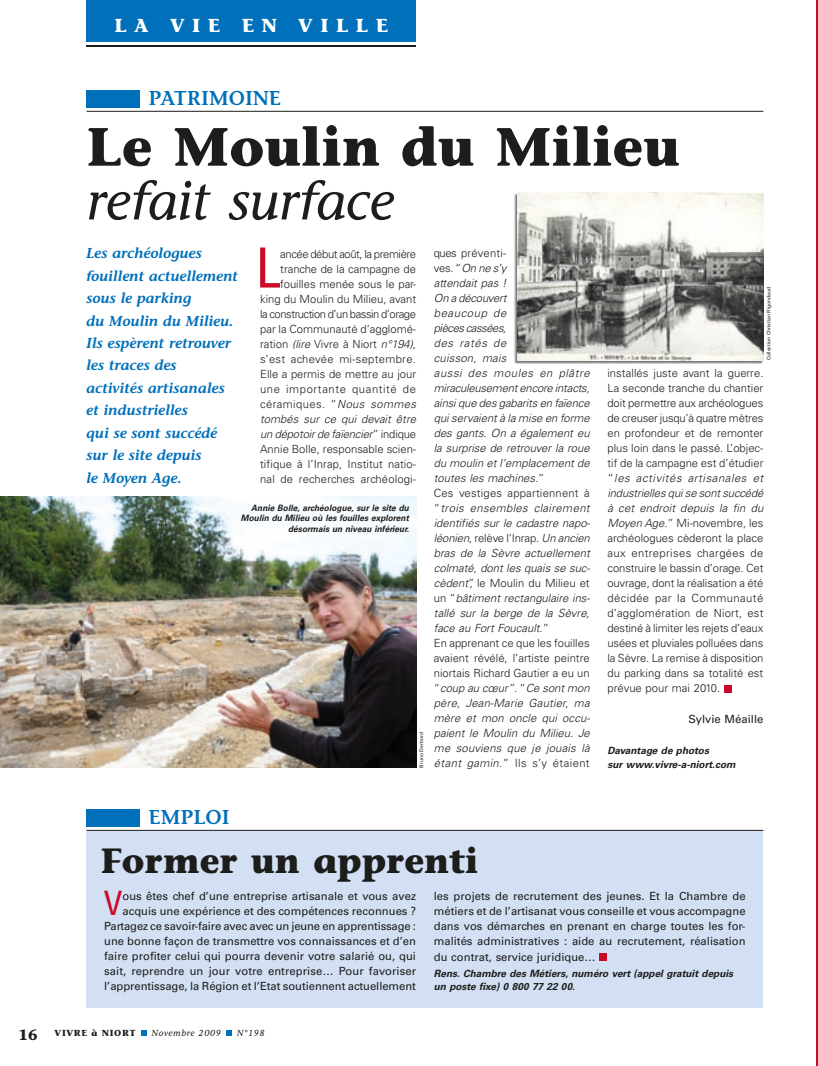
<style>
.page{position:relative;width:818px;height:1066px;background:#fff}
.page>*{position:absolute;margin:0;border:0;box-sizing:border-box;transform-origin:0 0}
.t1{font:condensed 55.5px "Univers";color:#ca0a28}
.t2{font:700 53.75px "Stone Informal";color:#1d1d1b}
.t3{font:italic 53.75px "Stone Informal";color:#1d1d1b}
.t4{font:700 35px "Stone Informal";color:#1d1d1b}
.t5{font:condensed 33.62px "Univers";color:#ca0a28}
.t6{font:600 20px "Stone Informal";color:#0070ba}
.t7{font:700 18.75px "Stone Informal";letter-spacing:.4em;color:#fff}
.t8{font:italic 600 14.38px/22.4px "Stone Informal";color:#0070ba}
.t9{font:300 11.25px/15px "Univers";color:#1d1d1b;text-align:right}
.t10{font:italic 300 11.25px/15px "Univers";color:#1d1d1b}
.t11{font:11.25px/15px "Univers";color:#1d1d1b;text-align:right}
.t12{font:italic 700 10px/13.8px "Univers";color:#1d1d1b}
.t13{font:italic 700 8.75px/10.6px "Univers";letter-spacing:.005em;color:#1d1d1b;text-align:right;scale:.95 1}
.t14{font:italic 8.75px "Stone Informal";letter-spacing:.075em;color:#1d1d1b}
.t15{font:700 8.75px "Stone Informal";letter-spacing:.075em;color:#1d1d1b}
.t16{font:5px "Univers";color:#1d1d1b}
.s1{font-style:italic}
.s2{font-style:normal}
.s3{font-size:15px}
</style>
<div class="page">
<div style="left:86px;top:831px;width:677px;height:177px;background:#d3e0f4"></div>
<div style="left:724px;top:685px;width:7px;height:8px;background:#ca0a28"></div>
<svg style="left:141px;top:1031px;width:5px;height:5px"></svg>
<svg style="left:226px;top:1031px;width:6px;height:5px"></svg>
<div style="left:86px;top:90px;width:54px;height:18px;background:#0070ba"></div>
<hr style="left:86px;top:111px;width:677px;height:1px;background:#1d1d1b">
<div style="left:599px;top:954px;width:7px;height:7px;background:#ca0a28"></div>
<div style="left:86px;top:809px;width:54px;height:18px;background:#0070ba"></div>
<hr style="left:86px;top:830px;width:677px;height:1px;background:#1d1d1b">
<div style="left:86px;top:0;width:330px;height:42px;background:#0070ba"></div>
<hr style="left:86px;top:45px;width:330px;height:2px;background:#1d1d1b">
<img style="left:0;top:497px;width:416px;height:271px">
<div style="left:514px;top:193px;width:249px;height:171px;background:#1d1d1b;opacity:.6"></div>
<img style="left:517px;top:193px;width:246px;height:167px">
<hr style="left:816px;top:0;width:2px;height:1066px;background:#ca0a28">
<h3 class="t7" style="left:114px;top:14px;width:275px">la v ie en v ille</h3>
<h3 class="t6" style="left:148px;top:86px;width:40px">PATRIMOINE</h3>
<h2 class="t2" style="left:86px;top:113px;width:595px">Le Moulin du Milieu</h2>
<h2 class="t3" style="left:86px;top:169px;width:309px">refait surface</h2>
<p class="t8" style="left:86px;top:242px;width:153px">Les archéologues fouillent actuellement sous le parking<br>du Moulin du Milieu.<br>Ils espèrent retrouver les traces des<br>activités artisanales et industrielles<br>qui se sont succédé sur le site depuis<br>le Moyen Age.</p>
<h1 class="t1" style="left:256px;top:233px;width:26px">L</h1>
<p class="t9" style="left:260px;top:246px;width:158px">ancée début août, la première tranche de la campagne de fouilles menée sous le par&shy;king du Moulin du Milieu, avant la construction d’un bassin d’orage par la Communauté d’agglomé&shy;ration <span class="s1">(lire</span> Vivre à Niort <span class="s1">n°194)</span>, s’est achevée mi-septembre.<br>Elle a permis de mettre au jour une importante quantité de céramiques. “<span class="s1">Nous sommes tombés sur ce qui devait être un dépotoir de faïencier</span>” indique<br>Annie Bolle, responsable scien&shy;tifique à l’Inrap, Institut natio&shy;nal de recherches archéologi-</p>
<p class="t10" style="left:434px;top:246px;width:157px"><span class="s2">ques préventi-<br>ves. “</span>On ne s’y<br>attendait pas !<br>On a découvert<br>beaucoup de<br>pièces cassées,<br>des ratés de<br>cuisson, mais<br>aussi des moules en plâtre miraculeusement encore intacts, ainsi que des gabarits en faïence qui servaient à la mise en forme des gants. On a également eu la surprise de retrouver la roue du moulin et l’emplacement de toutes les machines.<span class="s2">”<br>Ces vestiges appartiennent à “</span>trois ensembles clairement identifiés sur le cadastre napo&shy;léonien, <span class="s2">relève l’Inrap.</span> Un ancien bras de la Sèvre actuellement colmaté, dont les quais se suc&shy;cèdent<span class="s2">”, le Moulin du Milieu et un “</span>bâtiment rectangulaire ins&shy;tallé sur la berge de la Sèvre, face au Fort Foucault.<span class="s2">”<br>En apprenant ce que les fouilles avaient révélé, l’artiste peintre niortais Richard Gautier a eu un “</span>coup au cœur”<span class="s2">. “</span>Ce sont mon père, Jean-Marie Gautier, ma mère et mon oncle qui occu&shy;paient le Moulin du Milieu. Je me souviens que je jouais là étant gamin.<span class="s2">” Ils s’y étaient</span></p>
<p class="t13" style="left:241px;top:502px;width:179px">Annie Bolle, archéologue, sur le site du<br>Moulin du Milieu où les fouilles explorent désormais un niveau inférieur.</p>
<p class="t16" style="left:418px;top:768px;width:37px;rotate:-90deg">Bruno Derbord</p>
<h3 class="t6" style="left:148px;top:805px;width:83px">Emploi</h3>
<h3 class="t4" style="left:100px;top:839px;width:379px">Former un apprenti</h3>
<p class="t16" style="left:766px;top:360px;width:75px;rotate:-90deg">Collection Christian Rigondaud</p>
<p class="t9" style="left:607px;top:366px;width:157px;text-align:justify">installés juste avant la guerre.<br>La seconde tranche du chantier doit permettre aux archéologues de creuser jusqu’à quatre mètres en profondeur et de remonter plus loin dans le passé. L’objec&shy;tif de la campagne est d’étudier “<span class="s1">les activités artisanales et industrielles qui se sont succédé à cet endroit depuis la fin du Moyen Age.</span>” Mi-novembre, les archéologues cèderont la place aux entreprises chargées de construire le bassin d’orage. Cet ouvrage, dont la réalisation a été décidée par la Communauté d’agglomération de Niort, est destiné à limiter les rejets d’eaux usées et pluviales polluées dans la Sèvre. La remise à disposition du parking dans sa totalité est prévue pour mai 2010.</p>
<p class="t11" style="left:688px;top:711px;width:76px">Sylvie Méaille</p>
<p class="t12" style="left:607px;top:743px;width:130px">Davantage de photos<br>sur www.vivre-a-niort.com</p>
<h3 class="t5" style="left:104px;top:881px;width:20px">V</h3>
<p class="t11" style="left:104px;top:888px;width:313px">ous êtes chef d’une entreprise artisanale et vous avez acquis une expérience et des compétences reconnues ?<br>Partagez ce savoir-faire avec avec un jeune en apprentissage : une bonne façon de transmettre vos connaissances et d’en faire profiter celui qui pourra devenir votre salarié ou, qui sait, reprendre un jour votre entreprise… Pour favoriser l’apprentissage, la Région et l’Etat soutiennent actuellement</p>
<p class="t11" style="left:434px;top:888px;width:313px;text-align:justify">les projets de recrutement des jeunes. Et la Chambre de métiers et de l’artisanat vous conseille et vous accompagne dans vos démarches en prenant en charge toutes les for&shy;malités administratives : aide au recrutement, réalisation</p>
<p class="t11" style="left:434px;top:949px;width:163px">du contrat, service juridique…</p>
<p class="t12" style="left:434px;top:967px;width:301px;line-height:13.1px">Rens. Chambre des Métiers, numéro vert (appel gratuit depuis un poste fixe) 0 800 77 22 00.</p>
<p class="t15" style="left:19px;top:1027px;width:119px"><span class="s3">16</span> Vivre à Niort</p>
<p class="t14" style="left:152px;top:1028px;width:71px">Novembre 2009</p>
<p class="t14" style="left:237px;top:1028px;width:29px">N°198</p>
</div>
